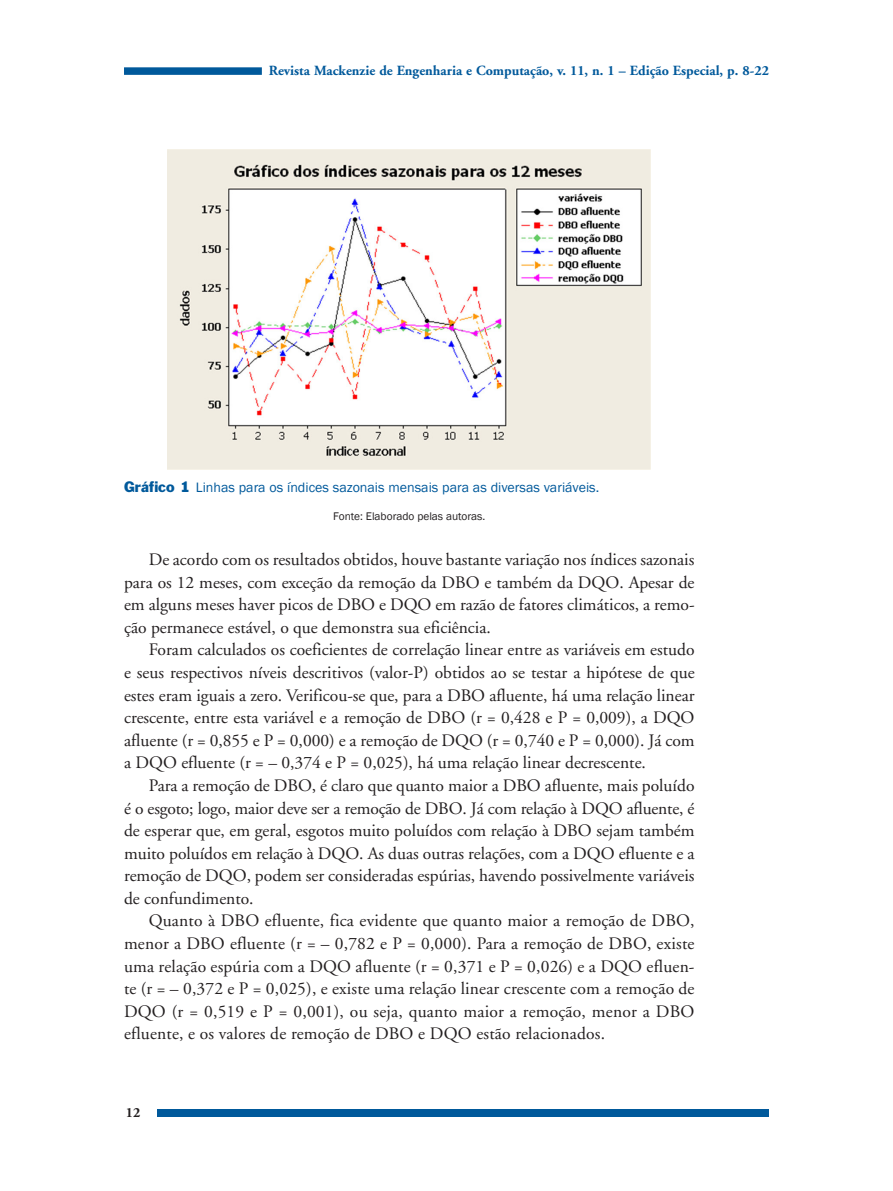
<style>
.page{position:relative;width:893px;height:1191px;background:#fff}
.page>*{position:absolute;margin:0;border:0;box-sizing:border-box;transform-origin:0 0}
.t1{font:17.5px/22.6px "Adobe Garamond";color:#231f20;text-align:justify}
.t2{font:700 14px "Adobe Garamond";color:#00599b}
.t3{font:14px "Franklin Gothic";color:#00599b}
.t4{font:700 14px "Adobe Garamond";color:#231f20}
.t5{font:11.38px "Franklin Gothic";color:#231f20}
.s1{font-style:inherit}
</style>
<div class="page">
<div style="left:124px;top:1109px;width:645px;height:7px;background:#00599b"></div>
<div style="left:124px;top:1104px;width:33px;height:27px;background:#fff"></div>
<div style="left:124px;top:67px;width:138px;height:8px;background:#00599b"></div>
<img style="left:168px;top:149px;width:483px;height:321px">
<p class="t2" style="left:269px;top:63px;width:502px">Revista Mackenzie de Engenharia e Computação, v. 11, n. 1 – Edição Especial, p. 8-22</p>
<p class="t3" style="left:124px;top:479px;width:477px"><span class="s1">Gráfico 1</span> Linhas para os índices sazonais mensais para as diversas variáveis.</p>
<p class="t5" style="left:333px;top:509px;width:154px">Fonte: Elaborado pelas autoras.</p>
<p class="t1" style="left:124px;top:549px;width:572px;text-indent:25px">De acordo com os resultados obtidos, houve bastante variação nos índices sazonais para os 12 meses, com exceção da remoção da DBO e também da DQO. Apesar de em alguns meses haver picos de DBO e DQO em razão de fatores climáticos, a remo&shy;ção permanece estável, o que demonstra sua eficiência.</p>
<p class="t1" style="left:124px;top:639px;width:572px;text-indent:25px">Foram calculados os coeficientes de correlação linear entre as variáveis em estudo e seus respectivos níveis descritivos (valor-P) obtidos ao se testar a hipótese de que estes eram iguais a zero. Verificou-se que, para a DBO afluente, há uma relação linear crescente, entre esta variável e a remoção de DBO (r = 0,428 e P = 0,009), a DQO afluente (r = 0,855 e P = 0,000) e a remoção de DQO (r = 0,740 e P = 0,000). Já com a DQO efluente (r = – 0,374 e P = 0,025), há uma relação linear decrescente.</p>
<p class="t1" style="left:124px;top:774px;width:572px;text-indent:25px">Para a remoção de DBO, é claro que quanto maior a DBO afluente, mais poluído é o esgoto; logo, maior deve ser a remoção de DBO. Já com relação à DQO afluente, é de esperar que, em geral, esgotos muito poluídos com relação à DBO sejam também muito poluídos em relação à DQO. As duas outras relações, com a DQO efluente e a remoção de DQO, podem ser consideradas espúrias, havendo possivelmente variáveis de confundimento.</p>
<p class="t1" style="left:124px;top:910px;width:572px;text-indent:25px">Quanto à DBO efluente, fica evidente que quanto maior a remoção de DBO, menor a DBO efluente (r = – 0,782 e P = 0,000). Para a remoção de DBO, existe uma relação espúria com a DQO afluente (r = 0,371 e P = 0,026) e a DQO efluen&shy;te (r = – 0,372 e P = 0,025), e existe uma relação linear crescente com a remoção de DQO (r = 0,519 e P = 0,001), ou seja, quanto maior a remoção, menor a DBO efluente, e os valores de remoção de DBO e DQO estão relacionados.</p>
<p class="t4" style="left:126px;top:1104px;width:16px">12</p>
</div>
